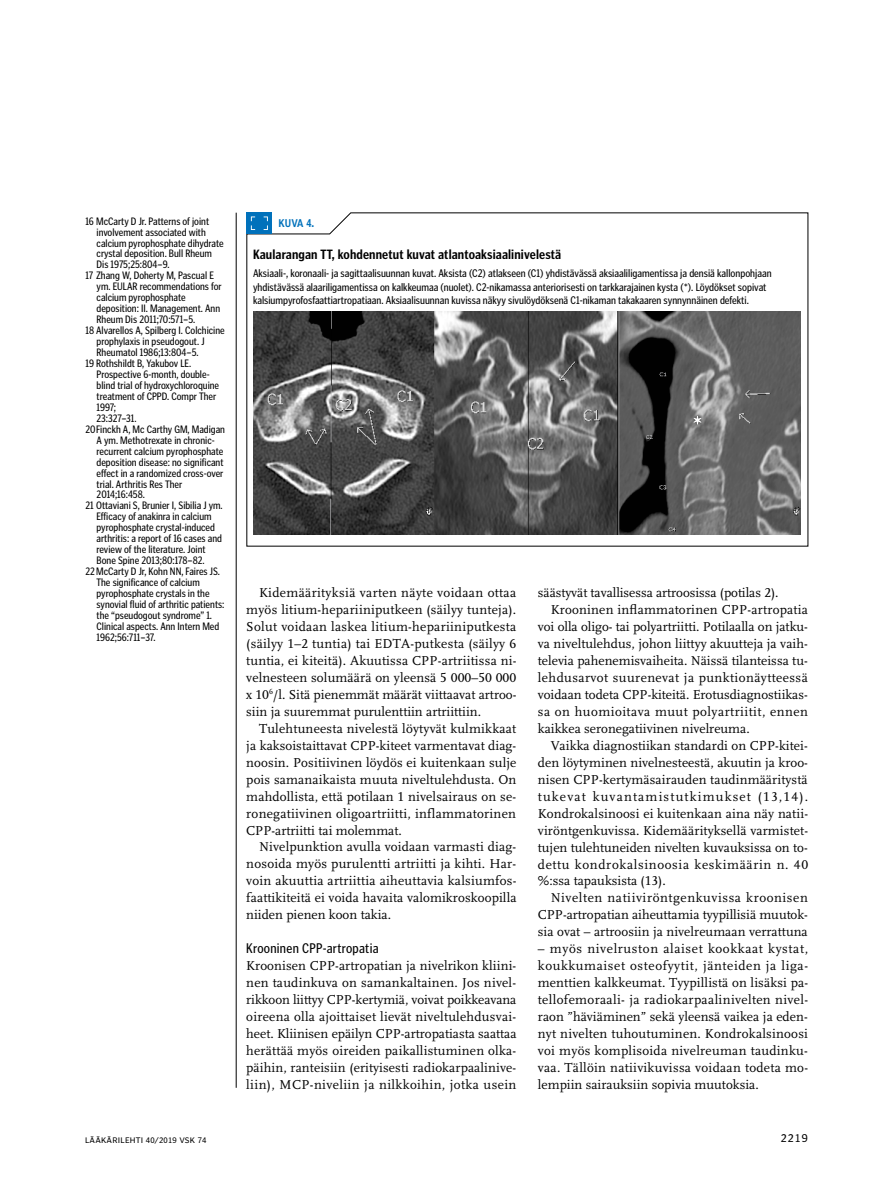
<style>
.page{position:relative;width:893px;height:1191px;background:#fff}
.page>*{position:absolute;margin:0;border:0;box-sizing:border-box;transform-origin:0 0}
.t1{font:14.25px "Poynter Gothic Text Cond";letter-spacing:.02em;color:#000}
.t2{font:13.5px/17px "Scala LF";letter-spacing:.005em;color:#000;text-align:justify}
.t3{font:700 13.5px "Poynter Gothic Text Cond";letter-spacing:.005em;color:#000}
.t4{font:13.5px "Scala LF";letter-spacing:.03em;color:#000}
.t5{font:13.5px "Scala LF";letter-spacing:.035em;color:#000}
.t6{font:13.5px "Scala LF";letter-spacing:.045em;color:#000}
.t7{font:13.5px "Scala LF";letter-spacing:.05em;color:#000}
.t8{font:13.5px "Scala LF";letter-spacing:.085em;color:#000}
.t9{font:11.25px/13.5px "Poynter Gothic Text Cond";color:#000}
.t10{font:10.95px "Poynter Gothic Text Cond";color:#000}
.t11{font:10.5px "Poynter Agate Two Comp";color:#0071bb}
.t12{font:10.5px "Poynter Agate Zero";color:#000}
.t13{font:7.5px "Poynter Agate Zero";letter-spacing:.03em;color:#000}
</style>
<div class="page">
<hr style="left:236px;top:213px;width:1px;height:874px;background:#000">
<svg style="left:246px;top:212px;width:562px;height:334px"></svg>
<div style="left:247px;top:213px;width:25px;height:21px;background:#0071bb"></div>
<svg style="left:251px;top:216px;width:17px;height:14px"></svg>
<img style="left:253px;top:311px;width:547px;height:223px">
<svg style="left:693px;top:416px;width:8px;height:8px"></svg>
<p class="t10" style="left:86px;top:214px;width:125px">16 McCarty D Jr. Patterns of joint</p>
<p class="t10" style="left:97px;top:225px;width:111px">involvement associated with</p>
<p class="t10" style="left:97px;top:236px;width:129px">calcium pyrophosphate dihydrate</p>
<p class="t10" style="left:97px;top:247px;width:117px">crystal deposition. Bull Rheum</p>
<p class="t10" style="left:97px;top:258px;width:75px">Dis 1975;25:804–9.</p>
<p class="t10" style="left:86px;top:269px;width:130px">17 Zhang W, Doherty M, Pascual E</p>
<p class="t10" style="left:97px;top:280px;width:127px">ym. EULAR recommendations for</p>
<p class="t10" style="left:97px;top:291px;width:91px">calcium pyrophosphate</p>
<p class="t10" style="left:97px;top:302px;width:125px">deposition: II. Management. Ann</p>
<p class="t10" style="left:97px;top:313px;width:100px">Rheum Dis 2011;70:571–5.</p>
<p class="t10" style="left:86px;top:324px;width:141px">18 Alvarellos A, Spilberg I. Colchicine</p>
<p class="t10" style="left:97px;top:335px;width:109px">prophylaxis in pseudogout. J</p>
<p class="t10" style="left:97px;top:346px;width:104px">Rheumatol 1986;13:804–5.</p>
<p class="t10" style="left:86px;top:357px;width:107px">19 Rothshildt B, Yakubov LE.</p>
<p class="t10" style="left:97px;top:368px;width:115px">Prospective 6-month, double-</p>
<p class="t10" style="left:97px;top:379px;width:124px">blind trial of hydroxychloroquine</p>
<p class="t10" style="left:97px;top:389px;width:121px">treatment of CPPD. Compr Ther</p>
<p class="t10" style="left:97px;top:400px;width:21px">1997;</p>
<p class="t10" style="left:97px;top:411px;width:42px">23:327–31.</p>
<p class="t10" style="left:86px;top:422px;width:141px">20 Finckh A, Mc Carthy GM, Madigan</p>
<p class="t10" style="left:97px;top:433px;width:120px">A ym. Methotrexate in chronic-</p>
<p class="t10" style="left:97px;top:444px;width:128px">recurrent calcium pyrophosphate</p>
<p class="t10" style="left:97px;top:455px;width:129px">deposition disease: no significant</p>
<p class="t10" style="left:97px;top:466px;width:128px">effect in a randomized cross-over</p>
<p class="t10" style="left:97px;top:477px;width:87px">trial. Arthritis Res Ther</p>
<p class="t10" style="left:97px;top:488px;width:50px">2014;16:458.</p>
<p class="t10" style="left:86px;top:499px;width:139px">21 Ottaviani S, Brunier I, Sibilia J ym.</p>
<p class="t10" style="left:97px;top:510px;width:116px">Efficacy of anakinra in calcium</p>
<p class="t10" style="left:97px;top:521px;width:120px">pyrophosphate crystal-induced</p>
<p class="t10" style="left:97px;top:532px;width:127px">arthritis: a report of 16 cases and</p>
<p class="t10" style="left:97px;top:543px;width:111px">review of the literature. Joint</p>
<p class="t10" style="left:97px;top:554px;width:110px">Bone Spine 2013;80:178–82.</p>
<p class="t10" style="left:86px;top:565px;width:136px">22 McCarty D Jr, Kohn NN, Faires JS.</p>
<p class="t10" style="left:97px;top:576px;width:105px">The significance of calcium</p>
<p class="t10" style="left:97px;top:587px;width:114px">pyrophosphate crystals in the</p>
<p class="t10" style="left:97px;top:598px;width:129px">synovial fluid of arthritic patients:</p>
<p class="t10" style="left:97px;top:608px;width:117px">the “pseudogout syndrome” 1.</p>
<p class="t10" style="left:97px;top:619px;width:124px">Clinical aspects. Ann Intern Med</p>
<p class="t10" style="left:97px;top:630px;width:60px">1962;56:711–37.</p>
<p class="t11" style="left:279px;top:217px;width:37px">KUVA 4.</p>
<p class="t3" style="left:253px;top:247px;width:310px">Kaularangan TT, kohdennetut kuvat atlantoaksiaalinivelestä</p>
<p class="t9" style="left:253px;top:266px;width:520px">Aksiaali-, koronaali- ja sagittaalisuunnan kuvat. Aksista (C2) atlakseen (C1) yhdistävässä aksiaaliligamentissa ja densiä kallonpohjaan yhdistävässä alaariligamentissa on kalkkeumaa (nuolet). C2-nikamassa anteriorisesti on tarkkarajainen kysta (*). Löydökset sopivat kalsiumpyrofosfaattiartropatiaan. Aksiaalisuunnan kuvissa näkyy sivulöydöksenä C1-nikaman takakaaren synnynnäinen defekti.</p>
<p class="t2" style="left:246px;top:584px;width:272px;text-indent:13px">Kidemäärityksiä varten näyte voidaan ottaa myös litium-hepariiniputkeen (säilyy tunteja).<br>Solut voidaan laskea litium-hepariiniputkesta (säilyy 1–2 tuntia) tai EDTA-putkesta (säilyy 6 tuntia, ei kiteitä). Akuutissa CPP-artriitissa ni&shy;velnesteen solumäärä on yleensä 5 000–50 000 x 10<sup>6</sup>/l. Sitä pienemmät määrät viittaavat artroo&shy;siin ja suuremmat purulenttiin artriittiin.</p>
<p class="t2" style="left:246px;top:720px;width:272px;text-indent:13px">Tulehtuneesta nivelestä löytyvät kulmikkaat ja kaksoistaittavat CPP-kiteet varmentavat diag&shy;noosin. Positiivinen löydös ei kuitenkaan sulje pois samanaikaista muuta niveltulehdusta. On mahdollista, että potilaan 1 nivelsairaus on se&shy;ronegatiivinen oligoartriitti, inflammatorinen CPP-artriitti tai molemmat.</p>
<p class="t2" style="left:246px;top:839px;width:272px;text-indent:13px">Nivelpunktion avulla voidaan varmasti diag&shy;nosoida myös purulentti artriitti ja kihti. Har&shy;voin akuuttia artriittia aiheuttavia kalsiumfos&shy;faattikiteitä ei voida havaita valomikroskoopilla niiden pienen koon takia.</p>
<p class="t1" style="left:246px;top:939px;width:134px">Krooninen CPP-artropatia</p>
<p class="t2" style="left:246px;top:957px;width:272px">Kroonisen CPP-artropatian ja nivelrikon kliini&shy;nen taudinkuva on samankaltainen. Jos nivel&shy;rikkoon liittyy CPP-kertymiä, voivat poikkeavana oireena olla ajoittaiset lievät niveltulehdusvai&shy;heet. Kliinisen epäilyn CPP-artropatiasta saattaa herättää myös oireiden paikallistuminen olka&shy;päihin, ranteisiin (erityisesti radiokarpaalinive&shy;liin), MCP-niveliin ja nilkkoihin, jotka usein</p>
<p class="t2" style="left:538px;top:584px;width:242px">säästyvät tavallisessa artroosissa (potilas 2).</p>
<p class="t2" style="left:551px;top:601px;width:259px">Krooninen inflammatorinen CPP-artropatia</p>
<p class="t2" style="left:538px;top:618px;width:271px">voi olla oligo- tai polyartriitti. Potilaalla on jatku-</p>
<p class="t2" style="left:538px;top:635px;width:271px">va niveltulehdus, johon liittyy akuutteja ja vaih-</p>
<p class="t2" style="left:538px;top:652px;width:271px">televia pahenemisvaiheita. Näissä tilanteissa tu-</p>
<p class="t4" style="left:538px;top:670px;width:271px">lehdusarvot suurenevat ja punktionäytteessä</p>
<p class="t2" style="left:538px;top:686px;width:271px">voidaan todeta CPP-kiteitä. Erotusdiagnostiikas-</p>
<p class="t5" style="left:538px;top:704px;width:272px">sa on huomioitava muut polyartriitit, ennen</p>
<p class="t2" style="left:538px;top:720px;width:213px">kaikkea seronegatiivinen nivelreuma.</p>
<p class="t2" style="left:551px;top:737px;width:259px">Vaikka diagnostiikan standardi on CPP-kitei-</p>
<p class="t2" style="left:538px;top:754px;width:271px">den löytyminen nivelnesteestä, akuutin ja kroo-</p>
<p class="t2" style="left:538px;top:771px;width:271px">nisen CPP-kertymäsairauden taudinmääritystä</p>
<p class="t8" style="left:538px;top:789px;width:272px">tukevat kuvantamistutkimukset (13,14).</p>
<p class="t2" style="left:538px;top:805px;width:272px">Kondrokalsinoosi ei kuitenkaan aina näy natii-</p>
<p class="t2" style="left:538px;top:822px;width:272px">viröntgenkuvissa. Kidemäärityksellä varmistet-</p>
<p class="t2" style="left:538px;top:839px;width:271px">tujen tulehtuneiden nivelten kuvauksissa on to-</p>
<p class="t7" style="left:538px;top:856px;width:272px">dettu kondrokalsinoosia keskimäärin n. 40</p>
<p class="t2" style="left:538px;top:873px;width:129px">%:ssa tapauksista (13).</p>
<p class="t6" style="left:551px;top:890px;width:259px">Nivelten natiiviröntgenkuvissa kroonisen</p>
<p class="t2" style="left:538px;top:906px;width:272px">CPP-artropatian aiheuttamia tyypillisiä muutok-</p>
<p class="t2" style="left:538px;top:923px;width:271px">sia ovat – artroosiin ja nivelreumaan verrattuna</p>
<p class="t2" style="left:538px;top:940px;width:272px">– myös nivelruston alaiset kookkaat kystat, koukkumaiset osteofyytit, jänteiden ja liga&shy;menttien kalkkeumat. Tyypillistä on lisäksi pa&shy;tellofemoraali- ja radiokarpaalinivelten nivel&shy;raon ”häviäminen” sekä yleensä vaikea ja eden&shy;nyt nivelten tuhoutuminen. Kondrokalsinoosi voi myös komplisoida nivelreuman taudinku&shy;vaa. Tällöin natiivikuvissa voidaan todeta mo&shy;lempiin sairauksiin sopivia muutoksia.</p>
<p class="t13" style="left:85px;top:1135px;width:123px">LÄÄKÄRILEHTI 40/2019 VSK 74</p>
<p class="t12" style="left:781px;top:1132px;width:29px">2219</p>
</div>
